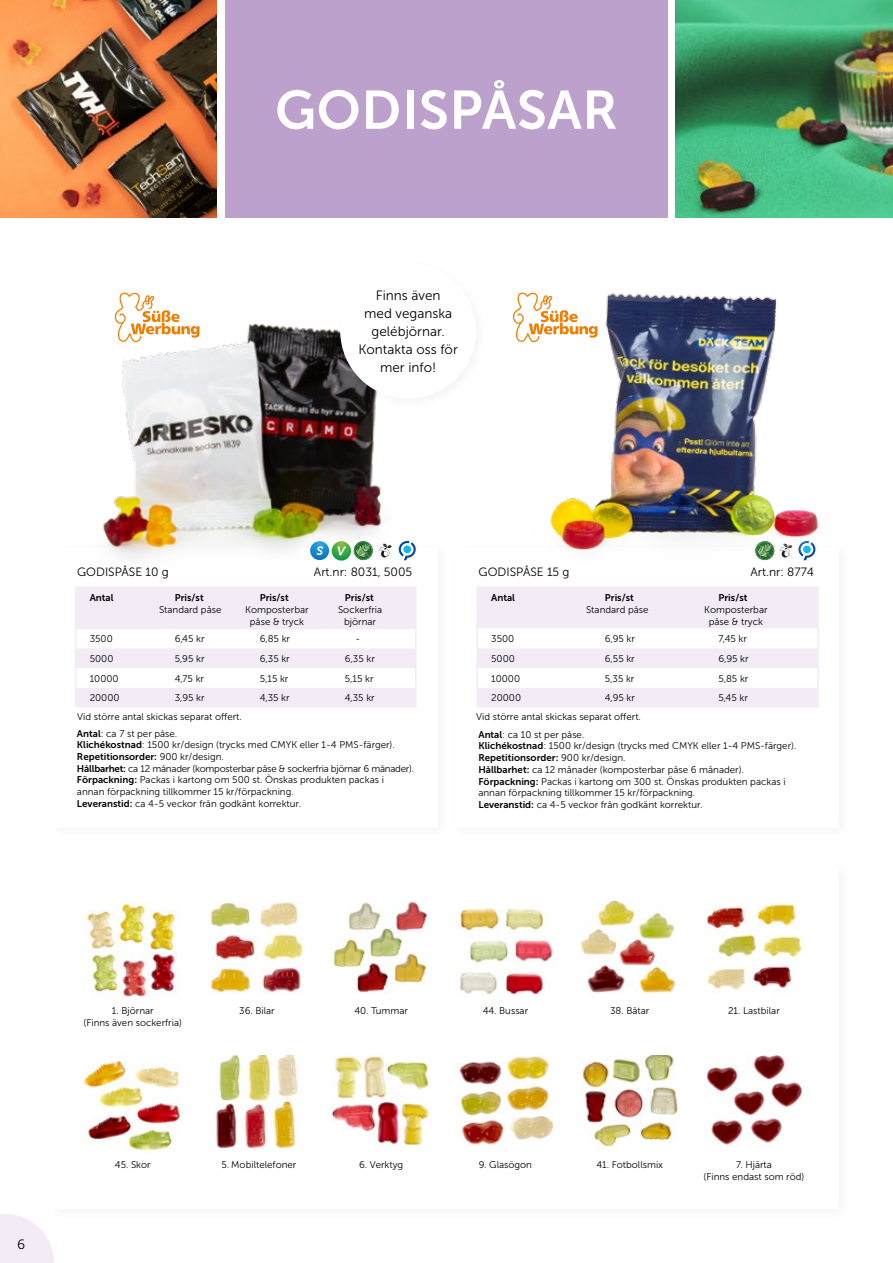
<style>
.page{position:relative;width:893px;height:1263px;background:#fff}
.page>*{position:absolute;margin:0;border:0;box-sizing:border-box;transform-origin:0 0}
.t1{font:54px "Museo Sans 700";letter-spacing:.01em;color:#fff}
.t2{font:13.5px/18px "Museo Sans 300";color:#000;text-align:center}
.t3{font:13.5px "Museo 300";color:#000}
.t4{font:12px "Museo Sans 300";color:#000}
.t5{font:9.75px/11.7px "Museo Sans 300";color:#020203}
.t6{font:9.75px/11.7px "Museo Sans 300";color:#000;text-align:center}
.t7{font:9.75px "Museo Sans 700";color:#020203}
.t8{font:9.75px "Museo Sans 700";color:#000}
.s1{font-family:"Museo Sans 700"}
.s2{font-family:"Museo Sans 300"}
</style>
<div class="page">
<svg style="left:0;top:1214px;width:54px;height:49px"></svg>
<img style="left:0;top:0;width:217px;height:217px">
<div style="left:225px;top:0;width:443px;height:217px;background:#bca1cd"></div>
<img style="left:676px;top:0;width:217px;height:217px">
<hr style="left:476px;top:586px;width:115px;height:2px;background:#f3ecf6">
<hr style="left:591px;top:586px;width:113px;height:2px;background:#f3ecf6">
<hr style="left:704px;top:586px;width:115px;height:2px;background:#f3ecf6">
<svg style="left:476px;top:588px;width:343px;height:119px"></svg>
<img style="left:550px;top:293px;width:269px;height:267px">
<div style="left:48px;top:859px;width:804px;height:363px;background:#fff"></div>
<img style="left:86px;top:902px;width:90px;height:95px">
<img style="left:83px;top:1060px;width:97px;height:91px">
<img style="left:456px;top:908px;width:97px;height:88px">
<img style="left:210px;top:902px;width:93px;height:92px">
<img style="left:216px;top:1055px;width:82px;height:94px">
<img style="left:582px;top:1055px;width:96px;height:93px">
<img style="left:332px;top:902px;width:95px;height:91px">
<img style="left:332px;top:1056px;width:98px;height:90px">
<img style="left:706px;top:903px;width:96px;height:88px">
<img style="left:704px;top:1055px;width:98px;height:90px">
<img style="left:459px;top:1055px;width:95px;height:90px">
<img style="left:580px;top:902px;width:96px;height:92px">
<hr style="left:75px;top:586px;width:86px;height:2px;background:#f3ecf6">
<hr style="left:161px;top:586px;width:85px;height:2px;background:#f3ecf6">
<hr style="left:246px;top:586px;width:85px;height:2px;background:#f3ecf6">
<hr style="left:331px;top:586px;width:86px;height:2px;background:#f3ecf6">
<svg style="left:75px;top:588px;width:342px;height:119px"></svg>
<img style="left:103px;top:315px;width:296px;height:246px">
<div style="left:334px;top:257px;width:155px;height:154px;background:#000;opacity:.05"></div>
<div style="left:340px;top:263px;width:136px;height:136px;background:#fff;border-radius:50%"></div>
<div style="left:376px;top:541px;width:19px;height:19px;background:#fbfbfb;border-radius:50%"></div>
<svg style="left:379px;top:544px;width:13px;height:13px"></svg>
<svg style="left:310px;top:541px;width:19px;height:19px"></svg>
<svg style="left:316px;top:546px;width:7px;height:9px"></svg>
<svg style="left:399px;top:541px;width:17px;height:19px"></svg>
<svg style="left:332px;top:541px;width:41px;height:20px"></svg>
<svg style="left:115px;top:292px;width:84px;height:51px"></svg>
<svg style="left:513px;top:292px;width:84px;height:51px"></svg>
<h1 class="t1" style="left:275px;top:80px;width:344px">GODISPÅSAR</h1>
<h2 class="t2" style="left:358px;top:286px;width:101px">Finns även<br>med veganska gelébjörnar.<br>Kontakta oss för mer info!</h2>
<p class="t4" style="left:77px;top:565px;width:93px">GODISPÅSE 10 g</p>
<p class="t4" style="left:314px;top:565px;width:100px">Art.nr: 8031, 5005</p>
<p class="t4" style="left:479px;top:565px;width:92px">GODISPÅSE 15 g</p>
<p class="t4" style="left:750px;top:565px;width:65px">Art.nr: 8774</p>
<p class="t8" style="left:90px;top:592px;width:25px">Antal</p>
<p class="t8" style="left:175px;top:592px;width:30px">Pris/st</p>
<p class="t8" style="left:260px;top:592px;width:30px">Pris/st</p>
<p class="t8" style="left:345px;top:592px;width:30px">Pris/st</p>
<p class="t6" style="left:90px;top:633px;width:25px">3500</p>
<p class="t6" style="left:175px;top:633px;width:31px">6,45 kr</p>
<p class="t6" style="left:260px;top:633px;width:32px">6,85 kr</p>
<p class="t6" style="left:355px;top:633px;width:6px">-</p>
<p class="t6" style="left:90px;top:653px;width:25px">5000</p>
<p class="t6" style="left:175px;top:653px;width:31px">5,95 kr</p>
<p class="t6" style="left:260px;top:653px;width:31px">6,35 kr</p>
<p class="t6" style="left:345px;top:653px;width:31px">6,35 kr</p>
<p class="t6" style="left:90px;top:672px;width:30px">10000</p>
<p class="t6" style="left:175px;top:672px;width:31px">4,75 kr</p>
<p class="t6" style="left:260px;top:672px;width:30px">5,15 kr</p>
<p class="t6" style="left:345px;top:672px;width:30px">5,15 kr</p>
<p class="t6" style="left:90px;top:692px;width:31px">20000</p>
<p class="t6" style="left:175px;top:692px;width:31px">3,95 kr</p>
<p class="t6" style="left:260px;top:692px;width:31px">4,35 kr</p>
<p class="t6" style="left:345px;top:692px;width:31px">4,35 kr</p>
<p class="t6" style="left:159px;top:604px;width:64px">Standard påse</p>
<p class="t6" style="left:245px;top:604px;width:65px">Komposterbar påse &amp; tryck</p>
<p class="t6" style="left:338px;top:604px;width:46px">Sockerfria björnar</p>
<p class="t8" style="left:491px;top:592px;width:25px">Antal</p>
<p class="t8" style="left:605px;top:592px;width:30px">Pris/st</p>
<p class="t8" style="left:718px;top:592px;width:30px">Pris/st</p>
<p class="t6" style="left:491px;top:633px;width:25px">3500</p>
<p class="t6" style="left:605px;top:633px;width:32px">6,95 kr</p>
<p class="t6" style="left:718px;top:633px;width:30px">7,45 kr</p>
<p class="t6" style="left:491px;top:653px;width:25px">5000</p>
<p class="t6" style="left:605px;top:653px;width:31px">6,55 kr</p>
<p class="t6" style="left:718px;top:653px;width:32px">6,95 kr</p>
<p class="t6" style="left:491px;top:672px;width:30px">10000</p>
<p class="t6" style="left:605px;top:672px;width:31px">5,35 kr</p>
<p class="t6" style="left:718px;top:672px;width:31px">5,85 kr</p>
<p class="t6" style="left:491px;top:692px;width:31px">20000</p>
<p class="t6" style="left:605px;top:692px;width:32px">4,95 kr</p>
<p class="t6" style="left:718px;top:692px;width:31px">5,45 kr</p>
<p class="t6" style="left:586px;top:604px;width:64px">Standard påse</p>
<p class="t6" style="left:704px;top:604px;width:65px">Komposterbar påse &amp; tryck</p>
<p class="t6" style="left:77px;top:711px;width:166px">Vid större antal skickas separat offert.</p>
<p class="t6" style="left:476px;top:711px;width:166px">Vid större antal skickas separat offert.</p>
<p class="t5" style="left:77px;top:727px;width:319px"><span class="s1">Antal</span>: ca 7 st per påse.<br><span class="s1">Klichékostnad</span>: 1500 kr/design (trycks med CMYK eller 1-4 PMS-färger).</p>
<p class="t7" style="left:77px;top:751px;width:149px">Repetitionsorder: <span class="s2">900 kr/design.</span></p>
<p class="t5" style="left:77px;top:762px;width:339px"><span class="s1">Hållbarhet:</span> ca 12 månader (komposterbar påse &amp; sockerfria björnar 6 månader).<br><span class="s1">Förpackning:</span> Packas i kartong om 500 st. Önskas produkten packas i<br>annan förpackning tillkommer 15 kr/förpackning.<br><span class="s1">Leveranstid:</span> ca 4-5 veckor från godkänt korrektur.</p>
<p class="t5" style="left:478px;top:729px;width:319px"><span class="s1">Antal</span>: ca 10 st per påse.<br><span class="s1">Klichékostnad</span>: 1500 kr/design (trycks med CMYK eller 1-4 PMS-färger).</p>
<p class="t7" style="left:478px;top:752px;width:149px">Repetitionsorder: <span class="s2">900 kr/design.</span></p>
<p class="t5" style="left:478px;top:764px;width:309px"><span class="s1">Hållbarhet:</span> ca 12 månader (komposterbar påse 6 månader).<br><span class="s1">Förpackning:</span> Packas i kartong om 300 st. Önskas produkten packas i annan förpackning tillkommer 15 kr/förpackning.<br><span class="s1">Leveranstid:</span> ca 4-5 veckor från godkänt korrektur.</p>
<h2 class="t3" style="left:17px;top:1237px;width:9px">6</h2>
<p class="t6" style="left:84px;top:1005px;width:100px">1. Björnar<br>(Finns även sockerfria)</p>
<p class="t6" style="left:239px;top:1005px;width:37px">36. Bilar</p>
<p class="t6" style="left:483px;top:1005px;width:47px">44. Bussar</p>
<p class="t6" style="left:354px;top:1005px;width:55px">40. Tummar</p>
<p class="t6" style="left:610px;top:1005px;width:41px">38. Båtar</p>
<p class="t6" style="left:728px;top:1005px;width:53px">21. Lastbilar</p>
<p class="t6" style="left:115px;top:1159px;width:37px">45. Skor</p>
<p class="t6" style="left:359px;top:1159px;width:46px">6. Verktyg</p>
<p class="t6" style="left:479px;top:1159px;width:55px">9. Glasögon</p>
<p class="t6" style="left:221px;top:1159px;width:76px">5. Mobiltelefoner</p>
<p class="t6" style="left:596px;top:1159px;width:68px">41. Fotbollsmix</p>
<p class="t6" style="left:704px;top:1159px;width:102px">7. Hjärta<br>(Finns endast som röd)</p>
</div>
